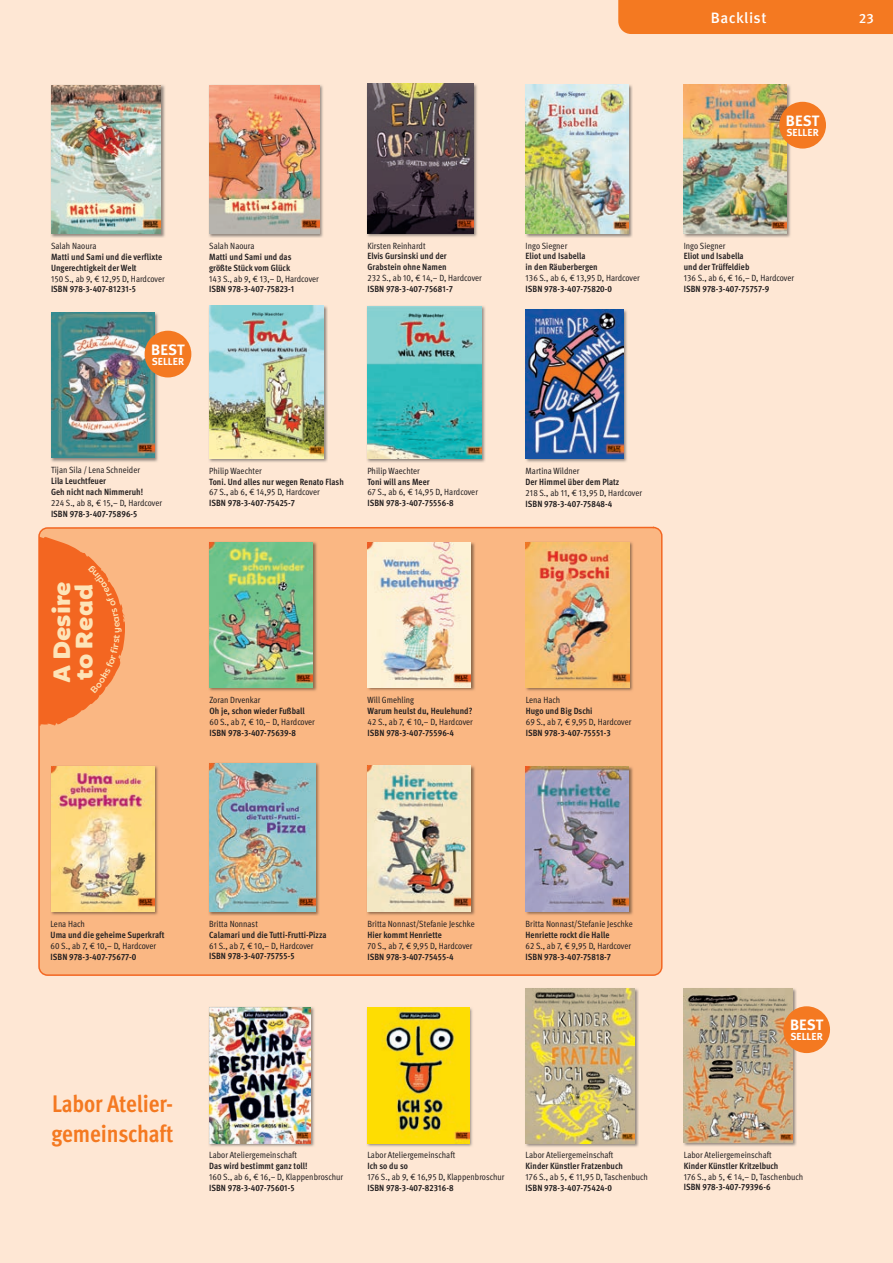
<style>
.page{position:relative;width:893px;height:1263px;background:#fee7d4}
.page>*{position:absolute;margin:0;border:0;box-sizing:border-box;transform-origin:0 0}
.t1{font:900 25.5px/22.5px "Brocha Alt";letter-spacing:.005em;color:#fde4b8}
.t2{font:700 condensed 24px/30px "Meta Pro";letter-spacing:-.005em;color:#f47921}
.t3{font:700 15px "Meta Pro";color:#fff}
.t4{font:500 15px "Meta Pro";letter-spacing:.03em;color:#fff}
.t5{font:500 13.5px "Meta Pro";color:#fff}
.t6{font:700 10.2px "Meta Pro";letter-spacing:.01em;color:#fff}
.t7{font:700 condensed 9px/10.8px "Meta Pro";letter-spacing:.005em;color:#231f20}
.t8{font:condensed 9px "Meta Pro";letter-spacing:.005em;color:#231f20}
</style>
<div class="page">
<div style="left:618px;top:0;width:275px;height:34px;background:#f47921"></div>
<img style="left:209px;top:1007px;width:106px;height:140px">
<img style="left:209px;top:1007px;width:102px;height:136px">
<img style="left:367px;top:1007px;width:106px;height:140px">
<img style="left:367px;top:1007px;width:102px;height:136px">
<img style="left:525px;top:988px;width:114px;height:159px">
<img style="left:526px;top:988px;width:109px;height:155px">
<img style="left:683px;top:988px;width:114px;height:158px">
<img style="left:684px;top:988px;width:109px;height:155px">
<div style="left:783px;top:1006px;width:47px;height:47px;background:#f47921;border-radius:50%"></div>
<img style="left:367px;top:83px;width:110px;height:154px">
<img style="left:367px;top:84px;width:107px;height:149px">
<img style="left:51px;top:85px;width:114px;height:153px">
<img style="left:51px;top:85px;width:110px;height:149px">
<img style="left:525px;top:84px;width:108px;height:154px">
<img style="left:526px;top:85px;width:103px;height:148px">
<img style="left:683px;top:84px;width:108px;height:154px">
<img style="left:684px;top:85px;width:103px;height:148px">
<img style="left:367px;top:306px;width:118px;height:157px">
<img style="left:367px;top:306px;width:114px;height:152px">
<img style="left:209px;top:305px;width:119px;height:157px">
<img style="left:209px;top:306px;width:115px;height:152px">
<img style="left:525px;top:309px;width:102px;height:153px">
<img style="left:526px;top:310px;width:97px;height:148px">
<img style="left:209px;top:85px;width:114px;height:153px">
<img style="left:209px;top:85px;width:110px;height:149px">
<img style="left:51px;top:312px;width:108px;height:150px">
<img style="left:51px;top:313px;width:103px;height:145px">
<div style="left:145px;top:331px;width:46px;height:46px;background:#f47921;border-radius:50%"></div>
<div style="left:779px;top:102px;width:47px;height:47px;background:#f47921;border-radius:50%"></div>
<div style="left:38px;top:527px;width:625px;height:449px;background:#fab783"></div>
<img style="left:367px;top:542px;width:109px;height:149px">
<img style="left:368px;top:542px;width:103px;height:145px">
<img style="left:209px;top:541px;width:108px;height:151px">
<img style="left:209px;top:542px;width:104px;height:145px">
<img style="left:367px;top:765px;width:108px;height:151px">
<img style="left:367px;top:766px;width:104px;height:146px">
<img style="left:525px;top:542px;width:109px;height:150px">
<img style="left:526px;top:542px;width:103px;height:145px">
<img style="left:525px;top:766px;width:109px;height:150px">
<img style="left:526px;top:766px;width:103px;height:146px">
<img style="left:50px;top:766px;width:109px;height:150px">
<img style="left:51px;top:766px;width:103px;height:146px">
<img style="left:208px;top:762px;width:111px;height:154px">
<img style="left:209px;top:763px;width:106px;height:149px">
<svg style="left:40px;top:536px;width:86px;height:190px;background:#f47939"></svg>
<p class="t8" style="left:51px;top:239px;width:47px">Salah Naoura</p>
<p class="t7" style="left:51px;top:251px;width:113px">Matti und Sami und die verflixte<br>Ungerechtigkeit der Welt</p>
<p class="t8" style="left:51px;top:272px;width:115px">150 S., ab 9, € 12,95 D, Hardcover</p>
<p class="t7" style="left:51px;top:283px;width:87px">ISBN 978-3-407-81231-5</p>
<h3 class="t3" style="left:151px;top:338px;width:35px">BEST</h3>
<p class="t6" style="left:152px;top:353px;width:34px">SELLER</p>
<p class="t8" style="left:209px;top:239px;width:47px">Salah Naoura</p>
<p class="t7" style="left:209px;top:251px;width:84px">Matti und Sami und das größte Stück vom Glück</p>
<p class="t8" style="left:209px;top:272px;width:111px">143 S., ab 9, € 13,– D, Hardcover</p>
<p class="t7" style="left:209px;top:283px;width:87px">ISBN 978-3-407-75823-1</p>
<p class="t8" style="left:367px;top:239px;width:60px">Kirsten Reinhardt</p>
<p class="t7" style="left:367px;top:250px;width:81px">Elvis Gursinski und der<br>Grabstein ohne Namen</p>
<p class="t8" style="left:367px;top:271px;width:116px">232 S., ab 10, € 14,– D, Hardcover</p>
<p class="t7" style="left:367px;top:283px;width:87px">ISBN 978-3-407-75681-7</p>
<p class="t8" style="left:51px;top:463px;width:91px">Tijan Sila / Lena Schneider</p>
<p class="t7" style="left:51px;top:475px;width:94px">Lila Leuchtfeuer<br>Geh nicht nach Nimmeruh!</p>
<p class="t8" style="left:51px;top:496px;width:113px">224 S., ab 8, € 15,– D, Hardcover</p>
<p class="t7" style="left:51px;top:508px;width:88px">ISBN 978-3-407-75896-5</p>
<h1 class="t1" style="left:51px;top:683px;width:103px;rotate:-90deg">A Desire to Read</h1>
<p class="t8" style="left:209px;top:464px;width:54px">Philip Waechter</p>
<p class="t7" style="left:209px;top:475px;width:136px">Toni. Und alles nur wegen Renato Flash</p>
<p class="t8" style="left:209px;top:485px;width:112px">67 S., ab 6, € 14,95 D, Hardcover</p>
<p class="t7" style="left:209px;top:497px;width:87px">ISBN 978-3-407-75425-7</p>
<p class="t8" style="left:367px;top:464px;width:54px">Philip Waechter</p>
<p class="t7" style="left:367px;top:475px;width:64px">Toni will ans Meer</p>
<p class="t8" style="left:367px;top:485px;width:112px">67 S., ab 6, € 14,95 D, Hardcover</p>
<p class="t7" style="left:367px;top:497px;width:88px">ISBN 978-3-407-75556-8</p>
<p class="t8" style="left:209px;top:693px;width:53px">Zoran Drvenkar</p>
<p class="t7" style="left:209px;top:705px;width:97px">Oh je, schon wieder Fußball</p>
<p class="t8" style="left:209px;top:715px;width:107px">60 S., ab 7, € 10,– D, Hardcover</p>
<p class="t7" style="left:209px;top:727px;width:88px">ISBN 978-3-407-75639-8</p>
<p class="t8" style="left:368px;top:693px;width:48px">Will Gmehling</p>
<p class="t7" style="left:368px;top:705px;width:106px">Warum heulst du, Heulehund?</p>
<p class="t8" style="left:368px;top:715px;width:107px">42 S., ab 7, € 10,– D, Hardcover</p>
<p class="t7" style="left:368px;top:727px;width:88px">ISBN 978-3-407-75596-4</p>
<p class="t8" style="left:526px;top:239px;width:43px">Ingo Siegner</p>
<p class="t7" style="left:526px;top:250px;width:74px">Eliot und Isabella<br>in den Räuberbergen</p>
<p class="t8" style="left:526px;top:271px;width:116px">136 S., ab 6, € 13,95 D, Hardcover</p>
<p class="t7" style="left:526px;top:283px;width:88px">ISBN 978-3-407-75820-0</p>
<h3 class="t4" style="left:711px;top:6px;width:57px">Backlist</h3>
<h3 class="t5" style="left:859px;top:8px;width:17px">23</h3>
<h3 class="t3" style="left:786px;top:109px;width:35px">BEST</h3>
<p class="t6" style="left:786px;top:124px;width:34px">SELLER</p>
<p class="t8" style="left:684px;top:239px;width:43px">Ingo Siegner</p>
<p class="t7" style="left:684px;top:250px;width:67px">Eliot und Isabella und der Trüffeldieb</p>
<p class="t8" style="left:684px;top:271px;width:112px">136 S., ab 6, € 16,– D, Hardcover</p>
<p class="t7" style="left:684px;top:283px;width:87px">ISBN 978-3-407-75757-9</p>
<p class="t8" style="left:526px;top:464px;width:55px">Martina Wildner</p>
<p class="t7" style="left:526px;top:476px;width:95px">Der Himmel über dem Platz</p>
<p class="t8" style="left:526px;top:486px;width:118px">218 S., ab 11, € 13,95 D, Hardcover</p>
<p class="t7" style="left:526px;top:498px;width:88px">ISBN 978-3-407-75848-4</p>
<p class="t8" style="left:526px;top:693px;width:36px">Lena Hach</p>
<p class="t7" style="left:526px;top:705px;width:68px">Hugo und Big Dschi</p>
<p class="t8" style="left:526px;top:715px;width:107px">69 S., ab 7, € 9,95 D, Hardcover</p>
<p class="t7" style="left:526px;top:727px;width:87px">ISBN 978-3-407-75551-3</p>
<p class="t8" style="left:51px;top:917px;width:36px">Lena Hach</p>
<p class="t7" style="left:51px;top:929px;width:115px">Uma und die geheime Superkraft</p>
<p class="t8" style="left:51px;top:939px;width:107px">60 S., ab 7, € 10,– D, Hardcover</p>
<p class="t7" style="left:51px;top:951px;width:87px">ISBN 978-3-407-75677-0</p>
<p class="t8" style="left:209px;top:917px;width:50px">Britta Nonnast</p>
<p class="t7" style="left:209px;top:929px;width:119px">Calamari und die Tutti-Frutti-Pizza</p>
<p class="t8" style="left:209px;top:939px;width:106px">61 S., ab 7, € 10,– D, Hardcover</p>
<p class="t7" style="left:209px;top:950px;width:87px">ISBN 978-3-407-75755-5</p>
<p class="t8" style="left:367px;top:917px;width:109px">Britta Nonnast/Stefanie Jeschke</p>
<p class="t7" style="left:367px;top:929px;width:76px">Hier kommt Henriette</p>
<p class="t8" style="left:367px;top:939px;width:107px">70 S., ab 7, € 9,95 D, Hardcover</p>
<p class="t7" style="left:367px;top:951px;width:88px">ISBN 978-3-407-75455-4</p>
<p class="t8" style="left:526px;top:917px;width:109px">Britta Nonnast/Stefanie Jeschke</p>
<p class="t7" style="left:526px;top:929px;width:85px">Henriette rockt die Halle</p>
<p class="t8" style="left:526px;top:939px;width:107px">62 S., ab 7, € 9,95 D, Hardcover</p>
<p class="t7" style="left:526px;top:951px;width:87px">ISBN 978-3-407-75818-7</p>
<h2 class="t2" style="left:51px;top:1087px;width:124px">Labor Atelier&shy;gemeinschaft</h2>
<p class="t8" style="left:209px;top:1148px;width:89px">Labor Ateliergemeinschaft</p>
<p class="t7" style="left:209px;top:1160px;width:100px">Das wird bestimmt ganz toll!</p>
<p class="t8" style="left:209px;top:1170px;width:136px">160 S., ab 6, € 16,– D, Klappenbroschur</p>
<p class="t7" style="left:209px;top:1182px;width:87px">ISBN 978-3-407-75601-5</p>
<p class="t8" style="left:367px;top:1148px;width:89px">Labor Ateliergemeinschaft</p>
<p class="t7" style="left:367px;top:1160px;width:42px">Ich so du so</p>
<p class="t8" style="left:367px;top:1170px;width:139px">176 S., ab 9, € 16,95 D, Klappenbroschur</p>
<p class="t7" style="left:367px;top:1182px;width:88px">ISBN 978-3-407-82316-8</p>
<p class="t8" style="left:526px;top:1148px;width:89px">Labor Ateliergemeinschaft</p>
<p class="t7" style="left:526px;top:1160px;width:99px">Kinder Künstler Fratzenbuch</p>
<p class="t8" style="left:526px;top:1170px;width:124px">176 S., ab 5, € 11,95 D, Taschenbuch</p>
<p class="t7" style="left:526px;top:1182px;width:88px">ISBN 978-3-407-75424-0</p>
<h3 class="t3" style="left:790px;top:1013px;width:35px">BEST</h3>
<p class="t6" style="left:790px;top:1029px;width:34px">SELLER</p>
<p class="t8" style="left:684px;top:1148px;width:89px">Labor Ateliergemeinschaft</p>
<p class="t7" style="left:684px;top:1160px;width:96px">Kinder Künstler Kritzelbuch</p>
<p class="t8" style="left:684px;top:1169px;width:121px">176 S., ab 5, € 14,– D, Taschenbuch</p>
<p class="t7" style="left:684px;top:1181px;width:88px">ISBN 978-3-407-79396-6</p>
</div>
